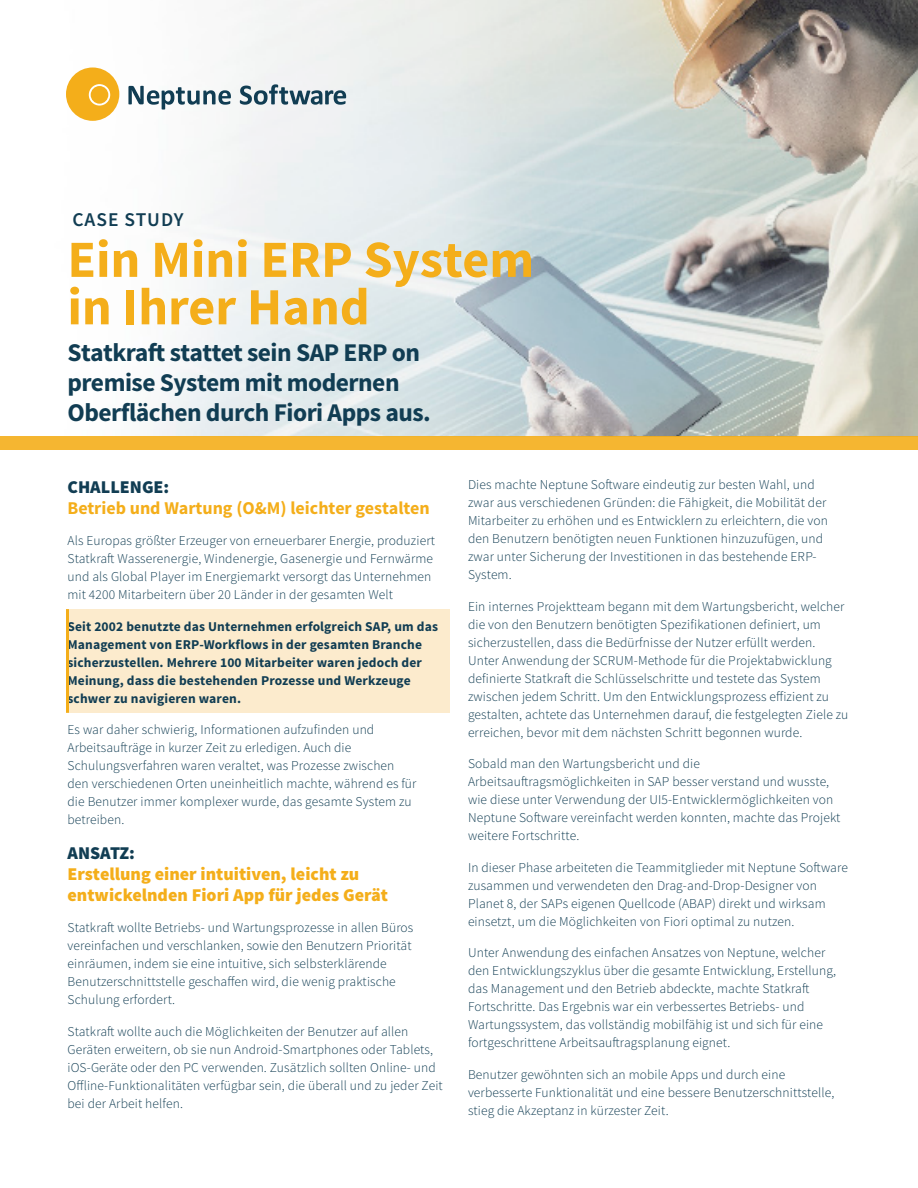
<style>
.page{position:relative;width:918px;height:1188px;background:#fff}
.page>*{position:absolute;margin:0;border:0;box-sizing:border-box;transform-origin:0 0}
.t1{font:700 52.2px "Source Sans Pro";color:#f4ae1a}
.t2{font:700 25.5px/30px "Source Sans Pro";letter-spacing:-.02em;color:#113d53}
.t3{font:600 19.5px "Source Sans Pro";letter-spacing:.05em;color:#113d53}
.heading{font:900 18px/21px "Source Sans Pro";color:#f4ae1a}
.heading-2{font:700 18px/21px "Source Sans Pro";color:#f4ae1a}
.heading-3{font:300 13.5px/18px "Source Sans Pro";letter-spacing:.01em;color:#113d53}
.heading-4{font:700 13.5px/18px "Source Sans Pro";letter-spacing:.01em;color:#113d53}
.s1{font-weight:900;color:#113d53}
.s2{color:#113d53}
</style>
<div class="page">
<img style="left:66px;top:0;width:852px;height:436px">
<div style="left:66px;top:609px;width:384px;height:104px;background:#fcebcd"></div>
<div style="left:0;top:436px;width:918px;height:13px;background:#f5b631"></div>
<div style="left:66px;top:68px;width:53px;height:53px;background:#f4ae1a;border-radius:50%"></div>
<svg style="left:128px;top:86px;width:103px;height:24px"></svg>
<svg style="left:240px;top:84px;width:106px;height:21px"></svg>
<svg style="left:89px;top:84px;width:21px;height:22px"></svg>
<hr style="left:66px;top:609px;width:3px;height:104px;background:#f4ae1a">
<p class="t3" style="left:72px;top:208px;width:113px">CASE STUDY</p>
<p class="t1" style="left:68px;top:226px;width:468px">Ein Mini ERP System</p>
<p class="t1" style="left:68px;top:273px;width:304px">in Ihrer Hand</p>
<p class="t2" style="left:68px;top:339px;width:365px">Statkraft stattet sein SAP ERP on premise System mit modernen<br>Oberflächen durch Fiori Apps aus.</p>
<p class="heading-2" style="left:68px;top:477px;width:364px"><span class="s1">CHALLENGE:<br></span>Betrieb und Wartung (O&amp;M) leichter gestalten</p>
<p class="heading-3" style="left:68px;top:532px;width:369px">Als Europas größter Erzeuger von erneuerbarer Energie, produziert Statkraft Wasserenergie, Windenergie, Gasenergie und Fernwärme und als Global Player im Energiemarkt versorgt das Unternehmen mit 4200 Mitarbeitern über 20 Länder in der gesamten Welt</p>
<p class="heading-4" style="left:68px;top:618px;width:372px">Seit 2002 benutzte das Unternehmen erfolgreich SAP, um das Management von ERP-Workflows in der gesamten Branche sicherzustellen. Mehrere 100 Mitarbeiter waren jedoch der Meinung, dass die bestehenden Prozesse und Werkzeuge schwer zu navigieren waren.</p>
<p class="heading-3" style="left:68px;top:721px;width:351px">Es war daher schwierig, Informationen aufzufinden und Arbeitsaufträge in kurzer Zeit zu erledigen. Auch die Schulungsverfahren waren veraltet, was Prozesse zwischen den verschiedenen Orten uneinheitlich machte, während es für die Benutzer immer komplexer wurde, das gesamte System zu betreiben.</p>
<p class="heading" style="left:68px;top:843px;width:322px"><span class="s2">ANSATZ:<br></span>Erstellung einer intuitiven, leicht zu entwickelnden Fiori App für jedes Gerät</p>
<p class="heading-3" style="left:68px;top:919px;width:347px">Statkraft wollte Betriebs- und Wartungsprozesse in allen Büros vereinfachen und verschlanken, sowie den Benutzern Priorität einräumen, indem sie eine intuitive, sich selbsterklärende Benutzerschnittstelle geschaffen wird, die wenig praktische Schulung erfordert.</p>
<p class="heading-3" style="left:68px;top:1022px;width:377px">Statkraft wollte auch die Möglichkeiten der Benutzer auf allen Geräten erweitern, ob sie nun Android-Smartphones oder Tablets, iOS-Geräte oder den PC verwenden. Zusätzlich sollten Online- und Offline-Funktionalitäten verfügbar sein, die überall und zu jeder Zeit bei der Arbeit helfen.</p>
<p class="heading-3" style="left:468px;top:476px;width:362px">Dies machte Neptune Software eindeutig zur besten Wahl, und zwar aus verschiedenen Gründen: die Fähigkeit, die Mobilität der Mitarbeiter zu erhöhen und es Entwicklern zu erleichtern, die von den Benutzern benötigten neuen Funktionen hinzuzufügen, und zwar unter Sicherung der Investitionen in das bestehende ERP-System.</p>
<p class="heading-3" style="left:468px;top:597px;width:382px">Ein internes Projektteam begann mit dem Wartungsbericht, welcher die von den Benutzern benötigten Spezifikationen definiert, um sicherzustellen, dass die Bedürfnisse der Nutzer erfüllt werden.<br>Unter Anwendung der SCRUM-Methode für die Projektabwicklung definierte Statkraft die Schlüsselschritte und testete das System zwischen jedem Schritt. Um den Entwicklungsprozess effizient zu gestalten, achtete das Unternehmen darauf, die festgelegten Ziele zu erreichen, bevor mit dem nächsten Schritt begonnen wurde.</p>
<p class="heading-3" style="left:468px;top:755px;width:374px">Sobald man den Wartungsbericht und die Arbeitsauftragsmöglichkeiten in SAP besser verstand und wusste, wie diese unter Verwendung der UI5-Entwicklermöglichkeiten von Neptune Software vereinfacht werden konnten, machte das Projekt weitere Fortschritte.</p>
<p class="heading-3" style="left:468px;top:858px;width:381px">In dieser Phase arbeiteten die Teammitglieder mit Neptune Software zusammen und verwendeten den Drag-and-Drop-Designer von Planet 8, der SAPs eigenen Quellcode (ABAP) direkt und wirksam einsetzt, um die Möglichkeiten von Fiori optimal zu nutzen.</p>
<p class="heading-3" style="left:468px;top:944px;width:370px">Unter Anwendung des einfachen Ansatzes von Neptune, welcher den Entwicklungszyklus über die gesamte Entwicklung, Erstellung, das Management und den Betrieb abdeckte, machte Statkraft Fortschritte. Das Ergebnis war ein verbessertes Betriebs- und Wartungssystem, das vollständig mobilfähig ist und sich für eine fortgeschrittene Arbeitsauftragsplanung eignet.</p>
<p class="heading-3" style="left:468px;top:1065px;width:368px">Benutzer gewöhnten sich an mobile Apps und durch eine verbesserte Funktionalität und eine bessere Benutzerschnittstelle, stieg die Akzeptanz in kürzester Zeit.</p>
</div>
